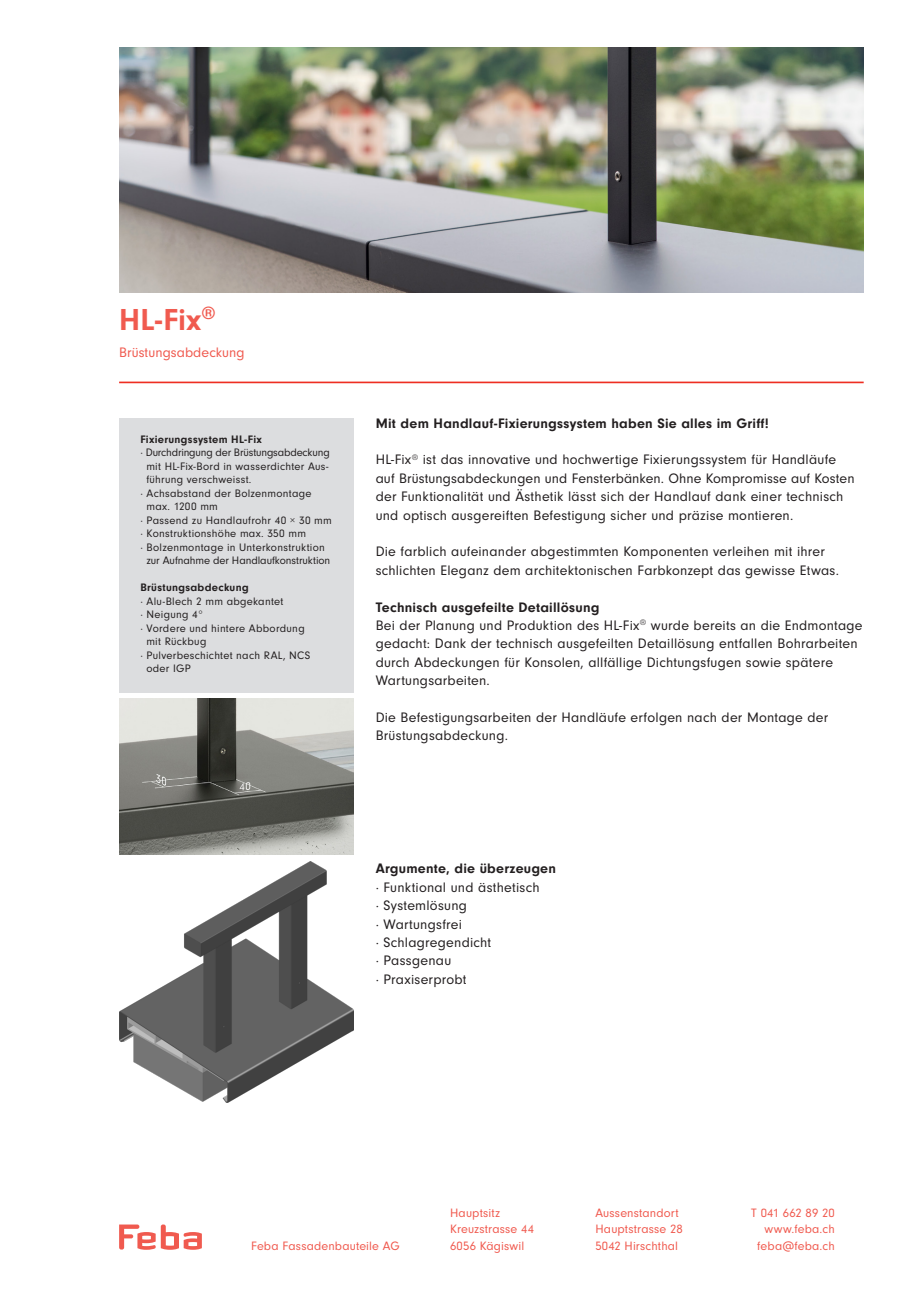
<style>
.page{position:relative;width:919px;height:1289px;background:#fff}
.page>*{position:absolute;margin:0;border:0;box-sizing:border-box;transform-origin:0 0}
.t1{font:700 31.5px "Neuzeit Gro";color:#f05a4f}
.t2{font:14.25px/18.3px "Neuzeit Gro";letter-spacing:.015em;color:#231f20}
.t3{font:700 14.25px "Neuzeit Gro";letter-spacing:.02em;color:#231f20}
.t4{font:14.25px "Neuzeit Gro";letter-spacing:.005em;color:#f05a4f}
.t5{font:12.6px/16.5px "Neuzeit Gro";letter-spacing:.01em;color:#f05a4f}
.t6{font:11.25px "Neuzeit Gro";letter-spacing:.025em;color:#231f20}
.t7{font:700 11.25px "Neuzeit Gro";letter-spacing:.03em;color:#231f20}
.t8{font:11.25px "Neuzeit Gro";letter-spacing:-.015em;color:#231f20}
.t9{font:11.25px "Neuzeit Gro";letter-spacing:-.005em;color:#231f20}
.s1{font-weight:700}
</style>
<div class="page">
<svg style="left:119px;top:1224px;width:83px;height:25px"></svg>
<hr style="left:119px;top:381px;width:744px;height:2px;background:#ee2e22">
<div style="left:119px;top:418px;width:234px;height:274px;background:#dcdddf"></div>
<img style="left:119px;top:48px;width:744px;height:244px">
<img style="left:119px;top:699px;width:234px;height:155px">
<img style="left:119px;top:861px;width:234px;height:241px">
<h1 class="t1" style="left:119px;top:302px;width:98px">HL-Fix<sup>®</sup></h1>
<p class="t4" style="left:119px;top:344px;width:127px">Brüstungsabdeckung</p>
<p class="t7" style="left:140px;top:432px;width:123px">Fixierungssystem HL-Fix</p>
<p class="t8" style="left:140px;top:446px;width:191px">· Durchdringung der Brüstungsabdeckung</p>
<p class="t6" style="left:146px;top:460px;width:184px">mit HL-Fix-Bord in wasserdichter Aus-</p>
<p class="t6" style="left:146px;top:473px;width:107px">führung verschweisst.</p>
<p class="t6" style="left:140px;top:487px;width:173px">· Achsabstand der Bolzenmontage</p>
<p class="t6" style="left:146px;top:500px;width:73px">max. 1200 mm</p>
<p class="t6" style="left:140px;top:514px;width:193px">· Passend zu Handlaufrohr 40 × 30 mm</p>
<p class="t6" style="left:140px;top:527px;width:167px">· Konstruktionshöhe max. 350 mm</p>
<p class="t6" style="left:140px;top:541px;width:186px">· Bolzenmontage in Unterkonstruktion</p>
<p class="t9" style="left:146px;top:554px;width:185px">zur Aufnahme der Handlaufkonstruktion</p>
<p class="t7" style="left:140px;top:581px;width:110px">Brüstungsabdeckung</p>
<p class="t6" style="left:140px;top:595px;width:144px">· Alu-Blech 2 mm abgekantet</p>
<p class="t6" style="left:140px;top:608px;width:64px">· Neigung 4°</p>
<p class="t6" style="left:140px;top:622px;width:166px">· Vordere und hintere Abbordung</p>
<p class="t6" style="left:146px;top:635px;width:62px">mit Rückbug</p>
<p class="t6" style="left:140px;top:649px;width:171px">· Pulverbeschichtet nach RAL, NCS</p>
<p class="t6" style="left:146px;top:662px;width:46px">oder IGP</p>
<p class="t3" style="left:375px;top:415px;width:395px">Mit dem Handlauf-Fixierungssystem haben Sie alles im Griff!</p>
<p class="t2" style="left:375px;top:451px;width:480px">HL-Fix<sup>®</sup> ist das innovative und hochwertige Fixierungssystem für Handläufe auf Brüstungsabdeckungen und Fensterbänken. Ohne Kompromisse auf Kosten der Funktionalität und Ästhetik lässt sich der Handlauf dank einer technisch und optisch ausgereiften Befestigung sicher und präzise montieren.</p>
<p class="t2" style="left:375px;top:543px;width:465px">Die farblich aufeinander abgestimmten Komponenten verleihen mit ihrer schlichten Eleganz dem architektonischen Farbkonzept das gewisse Etwas.</p>
<p class="t2" style="left:375px;top:598px;width:488px"><span class="s1">Technisch ausgefeilte Detaillösung<br></span>Bei der Planung und Produktion des HL-Fix<sup>®</sup> wurde bereits an die Endmontage gedacht: Dank der technisch ausgefeilten Detaillösung entfallen Bohrarbeiten durch Abdeckungen für Konsolen, allfällige Dichtungsfugen sowie spätere Wartungsarbeiten.</p>
<p class="t2" style="left:375px;top:708px;width:454px">Die Befestigungsarbeiten der Handläufe erfolgen nach der Montage der<br>Brüstungsabdeckung.</p>
<p class="t3" style="left:375px;top:860px;width:182px">Argumente, die überzeugen</p>
<p class="t2" style="left:375px;top:878px;width:165px">· Funktional und ästhetisch · Systemlösung<br>· Wartungsfrei<br>· Schlagregendicht<br>· Passgenau<br>· Praxiserprobt</p>
<p class="t5" style="left:450px;top:1204px;width:85px">Hauptsitz<br>Kreuzstrasse 44</p>
<p class="t5" style="left:251px;top:1237px;width:150px">Feba Fassadenbauteile AG</p>
<p class="t5" style="left:450px;top:1237px;width:76px">6056 Kägiswil</p>
<p class="t5" style="left:595px;top:1204px;width:89px">Aussenstandort<br>Hauptstrasse 28<br>5042 Hirschthal</p>
<p class="t5" style="left:751px;top:1204px;width:85px;text-align:right">T 041 662 89 20 www.feba.ch feba@feba.ch</p>
</div>
